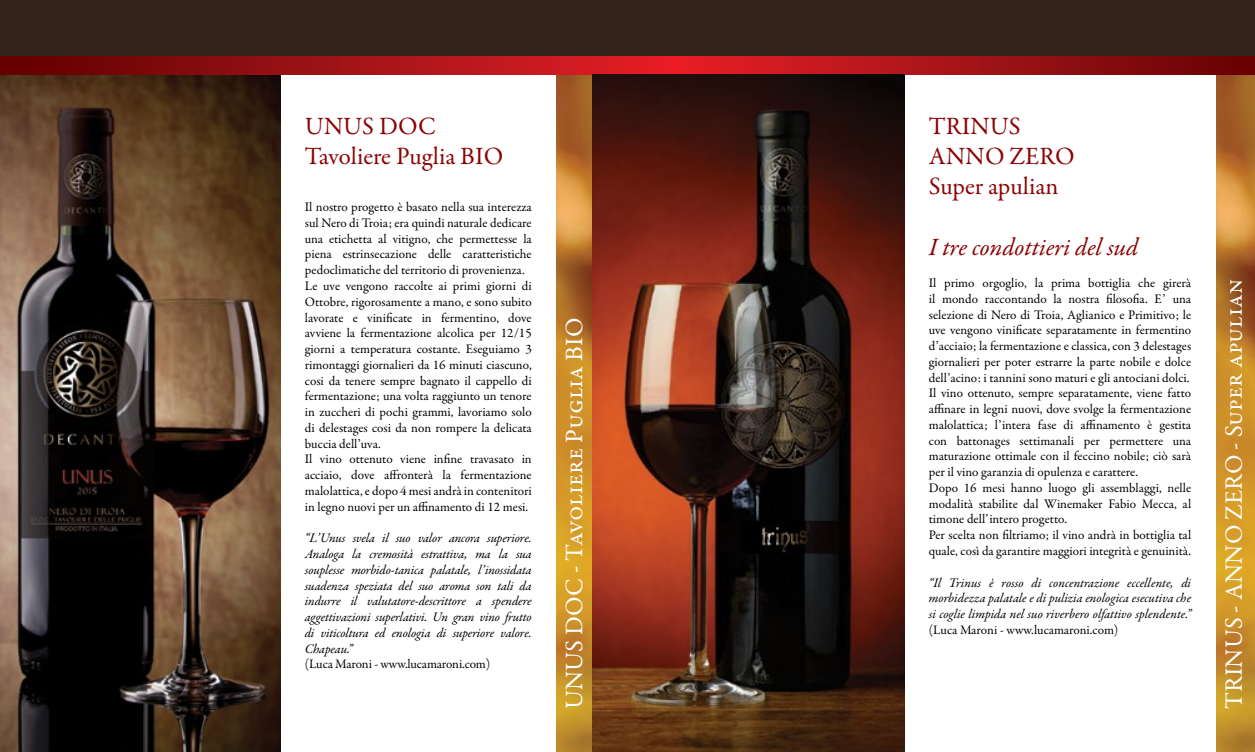
<style>
.page{position:relative;width:1255px;height:752px;background:#fff}
.page>*{position:absolute;margin:0;border:0;box-sizing:border-box;transform-origin:0 0}
.t1{font:25px "Garamond Premr Pro";color:#fff}
.t2{font:25px/30px "Garamond Premr Pro";letter-spacing:.01em;color:#8b0304}
.t3{font:italic 25px "Garamond Premr Pro";color:#8b0304}
.t4{font:13.12px/15.8px "Garamond Premr Pro";color:#000}
.t5{font:italic 13.12px/15.8px "Garamond Premr Pro";letter-spacing:-.01em;color:#000;text-align:justify}
</style>
<div class="page">
<img style="left:556px;top:74px;width:36px;height:677px">
<img style="left:1215px;top:74px;width:39px;height:677px">
<img style="left:0;top:74px;width:280px;height:677px">
<div style="left:0;top:0;width:1254px;height:57px;background:#32231a"></div>
<svg style="left:0;top:57px;width:1254px;height:17px;background:#a31115"></svg>
<img style="left:592px;top:74px;width:312px;height:677px">
<h1 class="t2" style="left:305px;top:111px;width:200px">UNUS DOC<br>Tavoliere Puglia BIO</h1>
<p class="t4" style="left:305px;top:199px;width:228px">Il nostro progetto è basato nella sua interezza sul Nero di Troia; era quindi naturale dedicare una etichetta al vitigno, che permettesse la piena estrinsecazione delle caratteristiche pedoclimatiche del territorio di provenienza.<br>Le uve vengono raccolte ai primi giorni di Ottobre, rigorosamente a mano, e sono subito lavorate e vinificate in fermentino, dove avviene la fermentazione alcolica per 12/15 giorni a temperatura costante. Eseguiamo 3 rimontaggi giornalieri da 16 minuti ciascuno, cosi da tenere sempre bagnato il cappello di fermentazione; una volta raggiunto un tenore in zuccheri di pochi grammi, lavoriamo solo di delestages cosi da non rompere la delicata buccia dell’uva.<br>Il vino ottenuto viene infine travasato in acciaio, dove affronterà la fermentazione malolattica, e dopo 4 mesi andrà in contenitori in legno nuovi per un affinamento di 12 mesi.</p>
<p class="t5" style="left:305px;top:530px;width:228px">“L’Unus svela il suo valor ancora superiore.<br>Analoga la cremosità estrattiva, ma la sua souplesse morbido-tanica palatale, l’inossidata suadenza speziata del suo aroma son tali da indurre il valutatore-descrittore a spendere aggettivazioni superlativi. Un gran vino frutto di viticoltura ed enologia di superiore valore.<br>Chapeau.”</p>
<p class="t4" style="left:305px;top:656px;width:187px">(Luca Maroni - www.lucamaroni.com)</p>
<h1 class="t1" style="left:559px;top:709px;width:393px;rotate:-90deg">UNUS DOC - Tavoliere Puglia BIO</h1>
<h1 class="t2" style="left:928px;top:111px;width:147px">TRINUS<br>ANNO ZERO<br>Super apulian</h1>
<h1 class="t3" style="left:928px;top:232px;width:211px">I tre condottieri del sud</h1>
<p class="t4" style="left:928px;top:275px;width:264px">Il primo orgoglio, la prima bottiglia che girerà il mondo raccontando la nostra filosofia. E’ una selezione di Nero di Troia, Aglianico e Primitivo; le uve vengono vinificate separatamente in fermentino d’acciaio; la fermentazione e classica, con 3 delestages giornalieri per poter estrarre la parte nobile e dolce dell’acino: i tannini sono maturi e gli antociani dolci.<br>Il vino ottenuto, sempre separatamente, viene fatto affinare in legni nuovi, dove svolge la fermentazione malolattica; l’intera fase di affinamento è gestita con battonages settimanali per permettere una maturazione ottimale con il feccino nobile; ciò sarà per il vino garanzia di opulenza e carattere.<br>Dopo 16 mesi hanno luogo gli assemblaggi, nelle modalità stabilite dal Winemaker Fabio Mecca, al timone dell’intero progetto.<br>Per scelta non filtriamo; il vino andrà in bottiglia tal quale, così da garantire maggiori integrità e genuinità.</p>
<p class="t5" style="left:928px;top:575px;width:264px">“Il Trinus è rosso di concentrazione eccellente, di morbidezza palatale e di pulizia enologica esecutiva che si coglie limpida nel suo riverbero olfattivo splendente.”</p>
<p class="t4" style="left:928px;top:621px;width:191px">(Luca Maroni - www.lucamaroni.com)</p>
<h1 class="t1" style="left:1218px;top:709px;width:432px;rotate:-90deg">TRINUS - ANNO ZERO - Super apulian</h1>
</div>
